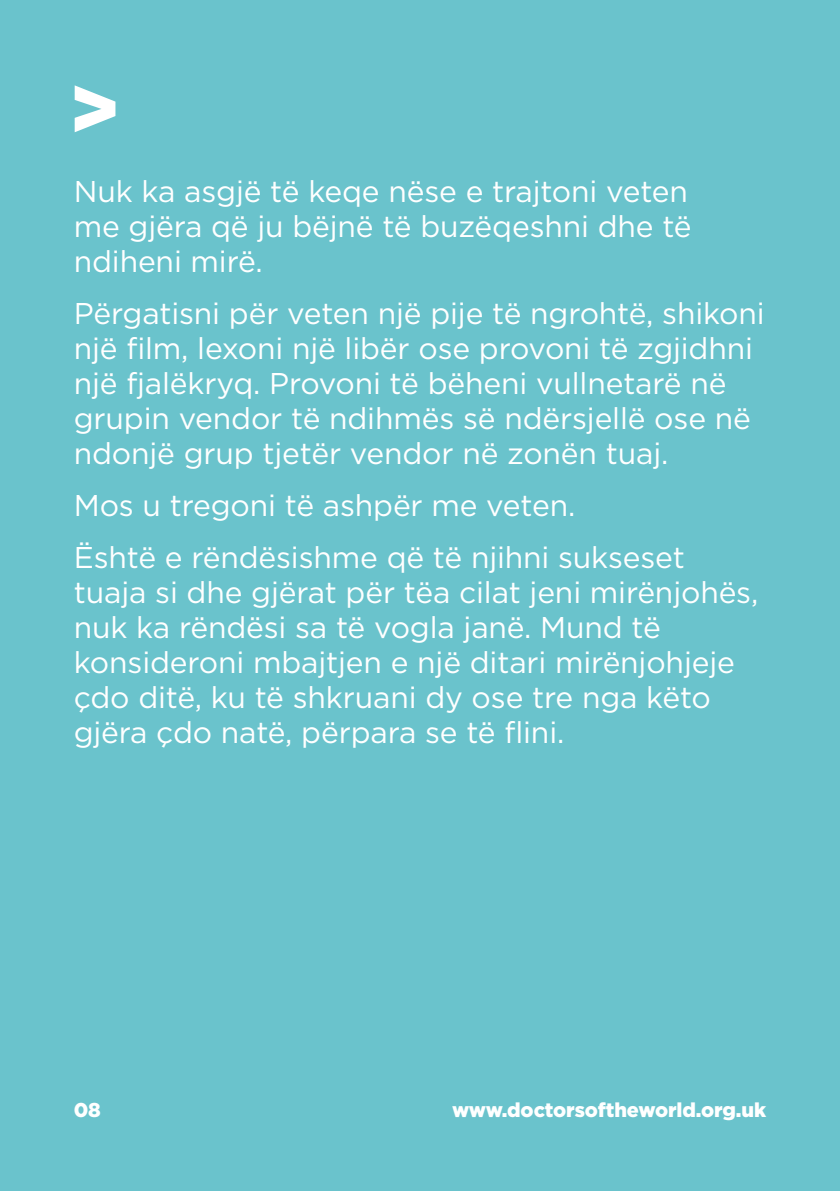
<style>
.page{position:relative;width:840px;height:1191px;background:#fff}
.page>*{position:absolute;margin:0;border:0;box-sizing:border-box;transform-origin:0 0}
.t1{font:900 82px "Gotham";color:#fff}
.t2{font:30px/35px "Gotham";letter-spacing:-.005em;color:#fff}
.t3{font:900 20px "Gotham";letter-spacing:-.005em;color:#fff}
</style>
<div class="page">
<div style="left:0;top:0;width:839px;height:1191px;background:#6ac3cc"></div>
<h1 class="t1" style="left:68px;top:52px;width:54px">&gt;</h1>
<p class="t2" style="left:74px;top:173px;width:619px">Nuk ka asgjë të keqe nëse e trajtoni veten me gjëra që ju bëjnë të buzëqeshni dhe të ndiheni mirë.</p>
<p class="t2" style="left:74px;top:295px;width:692px">Përgatisni për veten një pije të ngrohtë, shikoni një film, lexoni një libër ose provoni të zgjidhni një fjalëkryq. Provoni të bëheni vullnetarë në grupin vendor të ndihmës së ndërsjellë ose në ndonjë grup tjetër vendor në zonën tuaj.</p>
<p class="t2" style="left:74px;top:478px;width:612px;line-height:52px">Mos u tregoni të ashpër me veten.<br>Është e rëndësishme që të njihni sukseset</p>
<p class="t2" style="left:74px;top:574px;width:685px">tuaja si dhe gjërat për tëa cilat jeni mirënjohës, nuk ka rëndësi sa të vogla janë. Mund të konsideroni mbajtjen e një ditari mirënjohjeje çdo ditë, ku të shkruani dy ose tre nga këto gjëra çdo natë, përpara se të flini.</p>
<p class="t3" style="left:74px;top:1095px;width:29px">08</p>
<p class="t3" style="left:452px;top:1096px;width:315px">www.doctorsoftheworld.org.uk</p>
</div>
